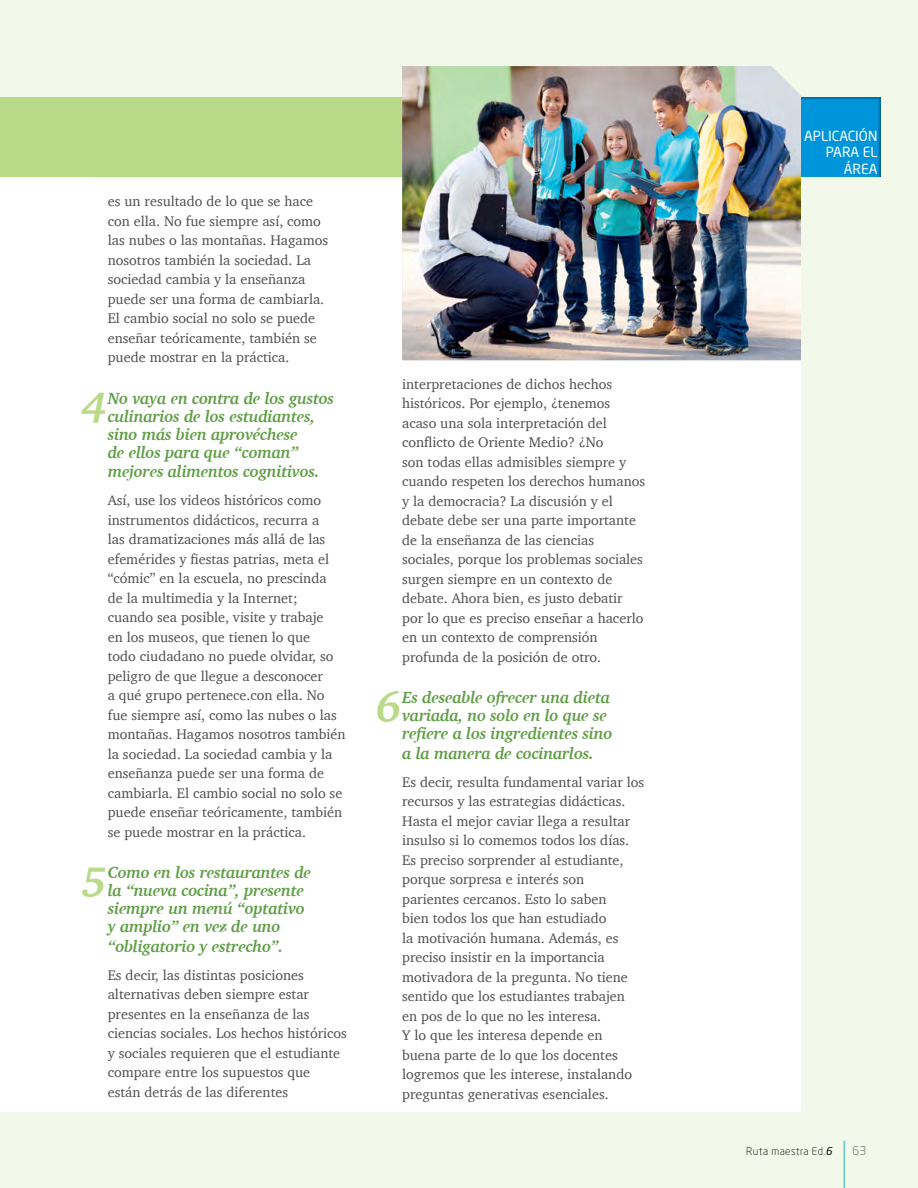
<style>
.page{position:relative;width:918px;height:1188px;background:#f2f8ea}
.page>*{position:absolute;margin:0;border:0;box-sizing:border-box;transform-origin:0 0}
.t1{font:italic 700 43.65px "Charter";color:#b9da89}
.t2{font:italic 700 16.5px/18px "Charter";letter-spacing:-.02em;color:#5f9e45}
.t3{font:14.25px/19.5px "Charter";color:#4d4d4f}
.t4{font:13.8px/16.5px "Neo Sans Pro";color:#fff}
.t5{font:300 12px "Neo Sans Pro";color:#58595b}
.t6{font:300 10.5px "Neo Sans Pro";letter-spacing:.04em;color:#000}
.s1{font-weight:400;font-style:italic}
</style>
<div class="page">
<div style="left:0;top:177px;width:89px;height:935px;background:#fff"></div>
<div style="left:78px;top:179px;width:294px;height:933px;background:#fff"></div>
<div style="left:372px;top:179px;width:429px;height:933px;background:#fff"></div>
<div style="left:0;top:98px;width:856px;height:79px;background:#b9da89"></div>
<img style="left:402px;top:66px;width:399px;height:294px">
<hr style="left:844px;top:1141px;width:1px;height:47px;background:#1db2bb">
<div style="left:786px;top:87px;width:107px;height:93px;background:#000;opacity:.3"></div>
<p class="t3" style="left:108px;top:191px;width:222px">es un resultado de lo que se hace con ella. No fue siempre así, como las nubes o las montañas. Hagamos nosotros también la sociedad. La sociedad cambia y la enseñanza puede ser una forma de cambiarla.<br>El cambio social no solo se puede enseñar teóricamente, también se puede mostrar en la práctica.</p>
<p class="t2" style="left:108px;top:389px;width:228px">No vaya en contra de los gustos culinarios de los estudiantes, sino más bien aprovéchese<br>de ellos para que “coman”</p>
<p class="t2" style="left:108px;top:463px;width:213px">mejores alimentos cognitivos.</p>
<p class="t3" style="left:108px;top:490px;width:239px">Así, use los videos históricos como instrumentos didácticos, recurra a<br>las dramatizaciones más allá de las efemérides y fiestas patrias, meta el “cómic” en la escuela, no prescinda<br>de la multimedia y la Internet; cuando sea posible, visite y trabaje<br>en los museos, que tienen lo que<br>todo ciudadano no puede olvidar, so peligro de que llegue a desconocer<br>a qué grupo pertenece.con ella. No fue siempre así, como las nubes o las montañas. Hagamos nosotros también la sociedad. La sociedad cambia y la enseñanza puede ser una forma de cambiarla. El cambio social no solo se puede enseñar teóricamente, también se puede mostrar en la práctica.</p>
<h1 class="t1" style="left:82px;top:370px;width:27px">4</h1>
<p class="t2" style="left:108px;top:864px;width:205px">Como en los restaurantes de la “nueva cocina”, presente siempre un menú “optativo y amplio” en vez de uno</p>
<p class="t2" style="left:108px;top:937px;width:177px">“obligatorio y estrecho”.</p>
<p class="t3" style="left:108px;top:965px;width:241px">Es decir, las distintas posiciones alternativas deben siempre estar presentes en la enseñanza de las ciencias sociales. Los hechos históricos y sociales requieren que el estudiante compare entre los supuestos que<br>están detrás de las diferentes</p>
<h1 class="t1" style="left:82px;top:845px;width:27px">5</h1>
<p class="t3" style="left:402px;top:374px;width:245px">interpretaciones de dichos hechos históricos. Por ejemplo, ¿tenemos acaso una sola interpretación del conflicto de Oriente Medio? ¿No<br>son todas ellas admisibles siempre y cuando respeten los derechos humanos y la democracia? La discusión y el debate debe ser una parte importante de la enseñanza de las ciencias sociales, porque los problemas sociales surgen siempre en un contexto de debate. Ahora bien, es justo debatir por lo que es preciso enseñar a hacerlo en un contexto de comprensión profunda de la posición de otro.</p>
<h1 class="t1" style="left:376px;top:670px;width:27px">6</h1>
<p class="t2" style="left:402px;top:688px;width:212px">Es deseable ofrecer una dieta variada, no solo en lo que se refiere a los ingredientes sino</p>
<p class="t2" style="left:402px;top:744px;width:193px">a la manera de cocinarlos.</p>
<p class="t3" style="left:402px;top:772px;width:244px">Es decir, resulta fundamental variar los recursos y las estrategias didácticas.<br>Hasta el mejor caviar llega a resultar insulso si lo comemos todos los días.<br>Es preciso sorprender al estudiante, porque sorpresa e interés son parientes cercanos. Esto lo saben<br>bien todos los que han estudiado<br>la motivación humana. Además, es preciso insistir en la importancia motivadora de la pregunta. No tiene sentido que los estudiantes trabajen<br>en pos de lo que no les interesa.<br>Y lo que les interesa depende en buena parte de lo que los docentes logremos que les interese, instalando preguntas generativas esenciales.</p>
<p class="t4" style="left:826px;top:127px;width:53px;text-indent:-22px">APLICACIÓN<br>PARA</p>
<p class="t4" style="left:844px;top:144px;width:34px;text-align:right">EL<br>ÁREA</p>
<p class="t6" style="left:746px;top:1144px;width:87px">Ruta maestra Ed.<span class="s1">6</span></p>
<p class="t5" style="left:853px;top:1144px;width:15px">63</p>
</div>
